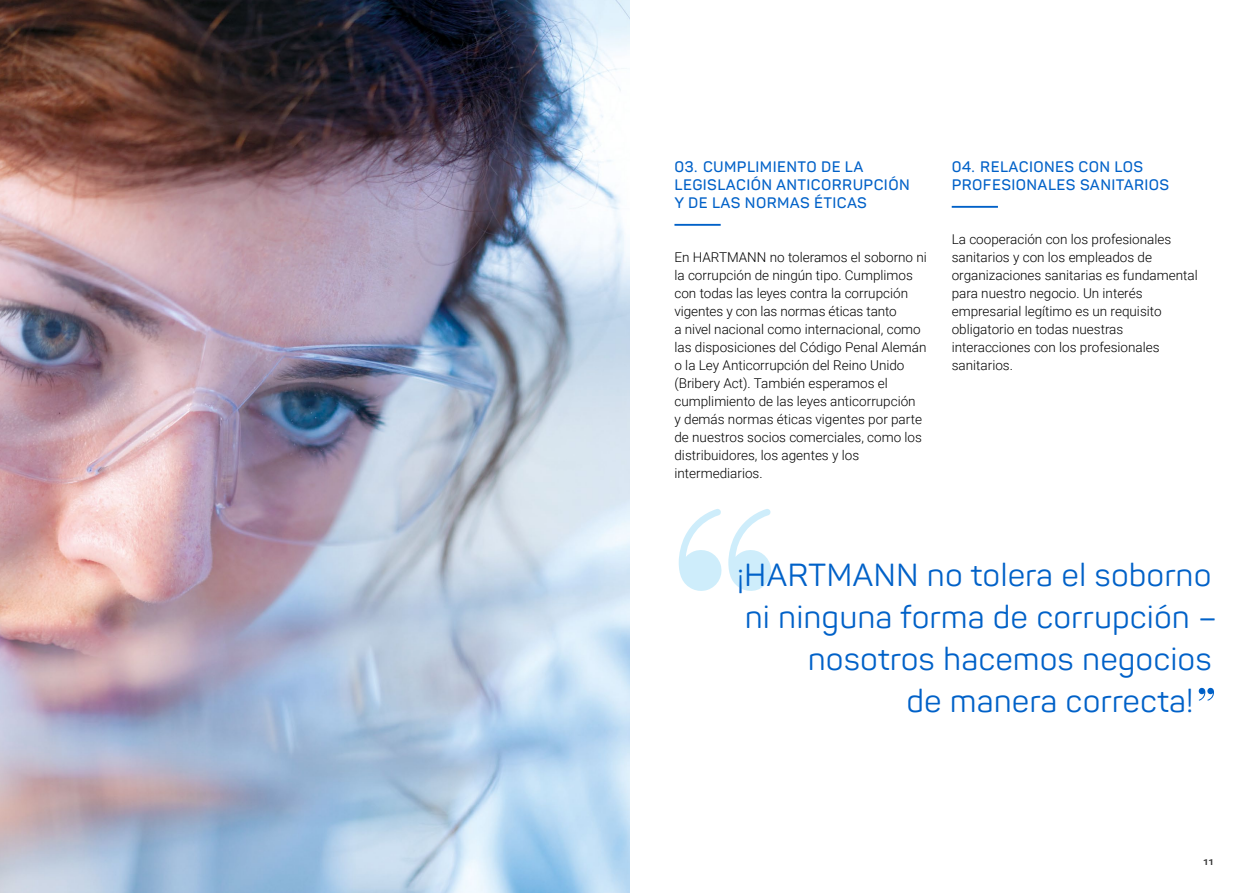
<style>
.page{position:relative;width:1259px;height:893px;background:#fff}
.page>*{position:absolute;margin:0;border:0;box-sizing:border-box;transform-origin:0 0}
.t1{font:31.5px "Panton";color:#0061c8}
.t2{font:600 15px/18px "Panton";letter-spacing:.025em;color:#0061c8}
.t3{font:300 13.5px/18px "Roboto";color:#000}
.t4{font:500 10.5px "Roboto";color:#2f2f2f}
</style>
<div class="page">
<img style="left:0;top:0;width:629px;height:893px">
<svg style="left:678px;top:509px;width:93px;height:82px"></svg>
<hr style="left:674px;top:224px;width:46px;height:2px;background:#0061c8">
<hr style="left:951px;top:206px;width:47px;height:2px;background:#0061c8">
<svg style="left:1198px;top:688px;width:16px;height:13px"></svg>
<p class="t2" style="left:674px;top:157px;width:237px">03. CUMPLIMIENTO DE LA<br>LEGISLACIÓN ANTICORRUPCIÓN<br>Y DE LAS NORMAS ÉTICAS</p>
<p class="t3" style="left:674px;top:247px;width:254px">En HARTMANN no toleramos el soborno ni la corrupción de ningún tipo. Cumplimos con todas las leyes contra la corrupción vigentes y con las normas éticas tanto<br>a nivel nacional como internacional, como las disposiciones del Código Penal Alemán o la Ley Anticorrupción del Reino Unido (Bribery Act). También esperamos el cumplimiento de las leyes anticorrupción<br>y demás normas éticas vigentes por parte de nuestros socios comerciales, como los distribuidores, los agentes y los intermediarios.</p>
<p class="t2" style="left:951px;top:157px;width:219px">04. RELACIONES CON LOS<br>PROFESIONALES SANITARIOS</p>
<p class="t3" style="left:951px;top:229px;width:248px">La cooperación con los profesionales sanitarios y con los empleados de organizaciones sanitarias es fundamental para nuestro negocio. Un interés empresarial legítimo es un requisito obligatorio en todas nuestras interacciones con los profesionales sanitarios.</p>
<h1 class="t1" style="left:737px;top:555px;width:476px">¡HARTMANN no tolera el soborno</h1>
<h1 class="t1" style="left:745px;top:597px;width:474px">ni ninguna forma de corrupción –</h1>
<h1 class="t1" style="left:808px;top:639px;width:405px">nosotros hacemos negocios</h1>
<h1 class="t1" style="left:906px;top:681px;width:288px">de manera correcta!</h1>
<p class="t4" style="left:1203px;top:854px;width:12px">11</p>
</div>
